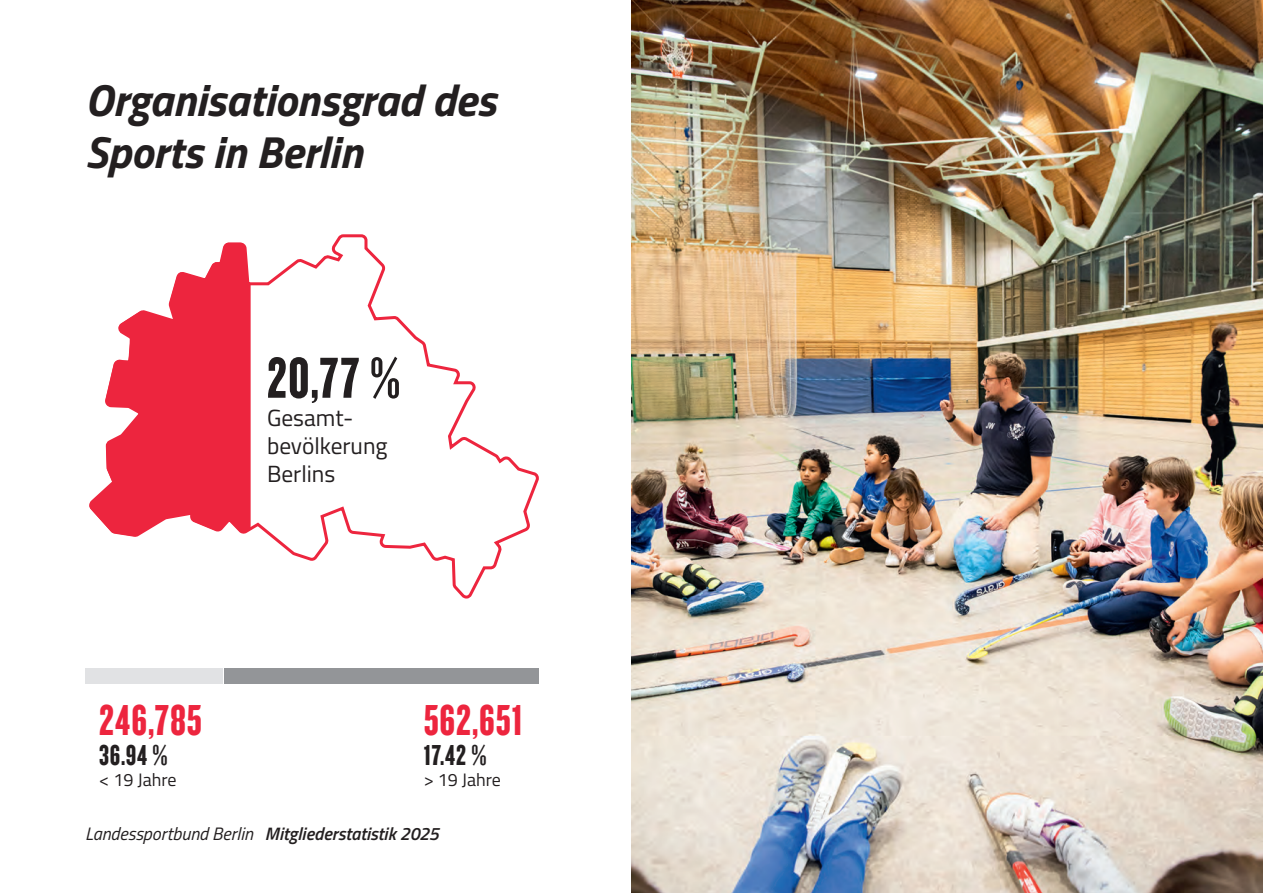
<style>
.page{position:relative;width:1263px;height:893px;background:#fff}
.page>*{position:absolute;margin:0;border:0;box-sizing:border-box;transform-origin:0 0}
.t1{font:60px "Knockout 68 Full Featherwt";color:#231f20}
.t2{font:italic 700 45px/52.5px "Titillium Web";letter-spacing:-.005em;color:#231f20}
.t3{font:45px "Knockout 68 Full Featherwt";letter-spacing:.02em;color:#ed253e}
.t4{font:30px "Knockout 68 Full Featherwt";letter-spacing:.025em;color:#231f20}
.t5{font:23.4px/28px "Titillium Web";color:#231f20}
.t6{font:italic 600 18px "Titillium Web";letter-spacing:-.005em;color:#231f20}
.t7{font:18px "Titillium Web";color:#231f20}
.s1{font-weight:400}
</style>
<div class="page">
<svg style="left:89px;top:234px;width:450px;height:365px"></svg>
<img style="left:631px;top:0;width:632px;height:893px">
<div style="left:85px;top:669px;width:138px;height:15px;background:#e1e2e4"></div>
<div style="left:224px;top:669px;width:315px;height:15px;background:#939598"></div>
<h2 class="t2" style="left:85px;top:71px;width:412px">Organisationsgrad des<br>Sports in Berlin</h2>
<h1 class="t1" style="left:267px;top:341px;width:135px">20,77 %</h1>
<p class="t5" style="left:267px;top:402px;width:122px">Gesamt&shy;bevölkerung<br>Berlins</p>
<h2 class="t3" style="left:99px;top:692px;width:104px">246,785</h2>
<h3 class="t4" style="left:99px;top:737px;width:70px">36.94 %</h3>
<p class="t7" style="left:99px;top:767px;width:79px">&lt; 19 Jahre</p>
<h2 class="t3" style="left:424px;top:692px;width:101px">562,651</h2>
<h3 class="t4" style="left:424px;top:737px;width:64px">17.42 %</h3>
<p class="t7" style="left:424px;top:767px;width:79px">&gt; 19 Jahre</p>
<p class="t6" style="left:85px;top:820px;width:355px"><span class="s1">Landessportbund Berlin</span> Mitgliederstatistik 2025</p>
</div>
